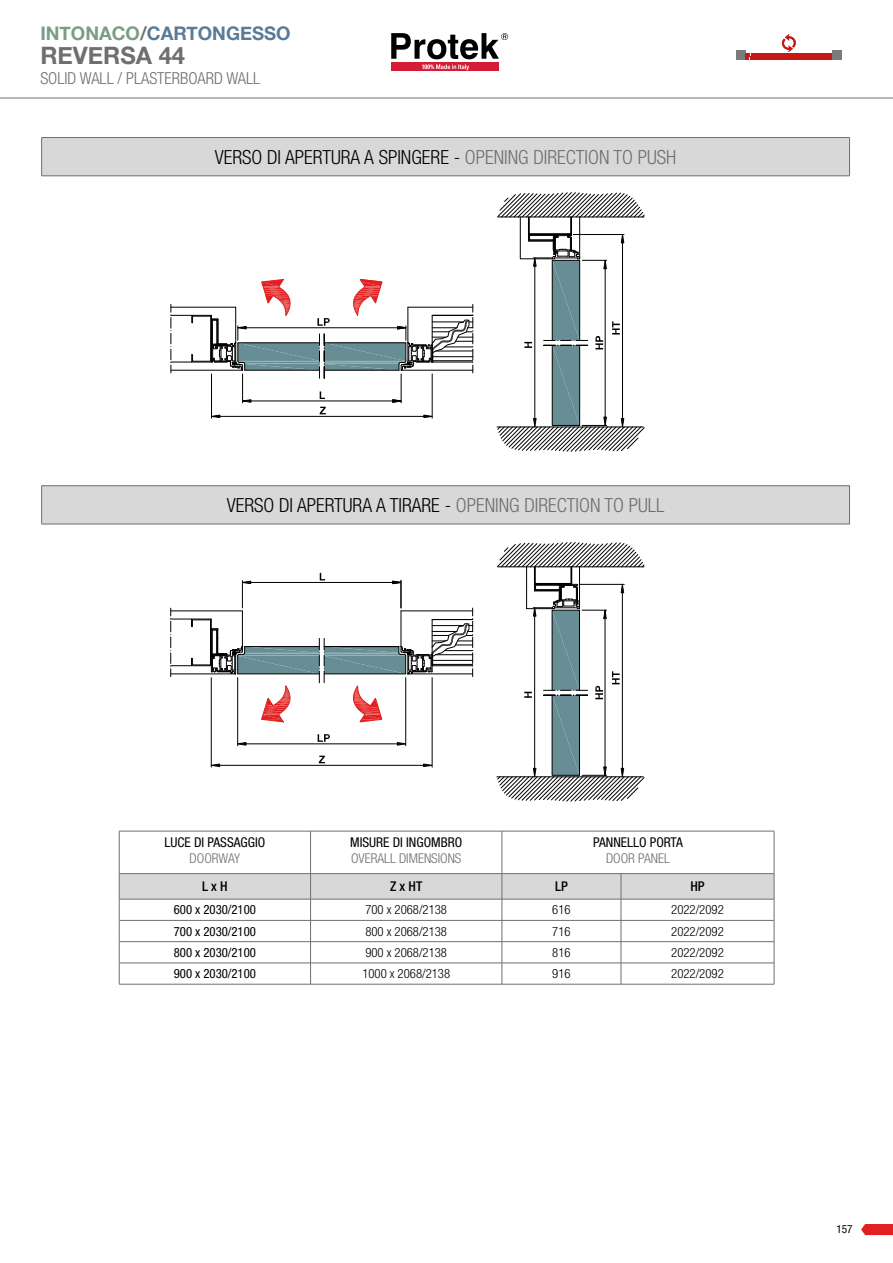
<style>
.page{position:relative;width:893px;height:1263px;background:#fff}
.page>*{position:absolute;margin:0;border:0;box-sizing:border-box;transform-origin:0 0}
.t1{font:700 24px "Helvetica Neue";color:#706f6f}
.t2{font:300 condensed 19.5px "Helvetica Neue LT Std";color:#000}
.t3{font:700 18.75px "Helvetica Neue";color:#597b97}
.t4{font:300 condensed 16.5px "Helvetica Neue LT Std";color:#706f6f}
.t5{font:condensed 13.5px "Helvetica Neue LT Std";color:#000}
.t6{font:300 condensed 13.5px "Helvetica Neue LT Std";color:#706f6f}
.t7{font:500 condensed 13.5px "Helvetica Neue LT Std";color:#000}
.t8{font:300 condensed 12.75px "Helvetica Neue LT Std";color:#000}
.t9{font:condensed 12.75px "Helvetica Neue LT Std";color:#000}
.t10{font:condensed 11.25px "Helvetica Neue LT Std";color:#000}
.s1{color:#7a9d85}
.s2{color:#706f6f}
</style>
<div class="page">
<hr style="left:0;top:98px;width:893px;height:1px;background:#706f6f">
<div style="left:391px;top:63px;width:108px;height:8px;background:#d41c34"></div>
<svg style="left:391px;top:33px;width:117px;height:37px"></svg>
<svg style="left:171px;top:279px;width:303px;height:139px"></svg>
<hr style="left:235px;top:307px;width:1px;height:36px;background:#000">
<hr style="left:408px;top:307px;width:1px;height:36px;background:#000">
<svg style="left:497px;top:192px;width:147px;height:260px"></svg>
<hr style="left:237px;top:678px;width:1px;height:68px;background:#000">
<hr style="left:246px;top:744px;width:151px;height:1px;background:#000">
<hr style="left:405px;top:678px;width:1px;height:68px;background:#000">
<hr style="left:211px;top:678px;width:1px;height:89px;background:#000">
<hr style="left:432px;top:678px;width:1px;height:89px;background:#000">
<hr style="left:220px;top:765px;width:204px;height:1px;background:#000">
<svg style="left:211px;top:764px;width:9px;height:3px"></svg>
<svg style="left:237px;top:742px;width:9px;height:3px"></svg>
<svg style="left:423px;top:764px;width:10px;height:3px"></svg>
<svg style="left:397px;top:742px;width:9px;height:3px"></svg>
<svg style="left:318px;top:734px;width:12px;height:8px"></svg>
<svg style="left:319px;top:756px;width:6px;height:7px"></svg>
<svg style="left:170px;top:573px;width:304px;height:149px"></svg>
<svg style="left:497px;top:542px;width:147px;height:259px"></svg>
<div style="left:42px;top:486px;width:807px;height:38px;background:#d8d8d8"></div>
<hr style="left:41px;top:485px;width:809px;height:1px;background:#706f6f">
<hr style="left:41px;top:486px;width:1px;height:38px;background:#706f6f">
<hr style="left:849px;top:486px;width:1px;height:38px;background:#706f6f">
<hr style="left:41px;top:524px;width:809px;height:1px;background:#706f6f">
<div style="left:42px;top:138px;width:807px;height:38px;background:#d8d8d8"></div>
<hr style="left:41px;top:137px;width:809px;height:1px;background:#706f6f">
<hr style="left:41px;top:138px;width:1px;height:38px;background:#706f6f">
<hr style="left:849px;top:138px;width:1px;height:38px;background:#706f6f">
<hr style="left:41px;top:176px;width:809px;height:1px;background:#706f6f">
<hr style="left:119px;top:831px;width:192px;height:1px;background:#706f6f">
<hr style="left:119px;top:831px;width:1px;height:42px;background:#706f6f">
<hr style="left:311px;top:831px;width:191px;height:1px;background:#706f6f">
<hr style="left:310px;top:831px;width:1px;height:42px;background:#706f6f">
<hr style="left:502px;top:831px;width:119px;height:1px;background:#706f6f">
<hr style="left:502px;top:831px;width:1px;height:42px;background:#706f6f">
<hr style="left:621px;top:831px;width:153px;height:1px;background:#706f6f">
<hr style="left:119px;top:873px;width:192px;height:1px;background:#706f6f">
<hr style="left:311px;top:873px;width:191px;height:1px;background:#706f6f">
<hr style="left:502px;top:873px;width:119px;height:1px;background:#706f6f">
<hr style="left:621px;top:873px;width:153px;height:1px;background:#706f6f">
<hr style="left:119px;top:984px;width:192px;height:1px;background:#706f6f">
<hr style="left:311px;top:984px;width:191px;height:1px;background:#706f6f">
<hr style="left:502px;top:984px;width:119px;height:1px;background:#706f6f">
<hr style="left:621px;top:984px;width:153px;height:1px;background:#706f6f">
<hr style="left:774px;top:831px;width:1px;height:42px;background:#706f6f">
<svg style="left:119px;top:874px;width:656px;height:110px"></svg>
<div style="left:832px;top:50px;width:10px;height:10px;background:#7c7b7b"></div>
<div style="left:736px;top:50px;width:9px;height:10px;background:#7c7b7b"></div>
<hr style="left:750px;top:56px;width:77px;height:4px;background:#c51718">
<hr style="left:751px;top:53px;width:75px;height:3px;background:#c51718">
<svg style="left:745px;top:53px;width:5px;height:7px"></svg>
<svg style="left:827px;top:53px;width:5px;height:7px"></svg>
<svg style="left:782px;top:34px;width:14px;height:18px"></svg>
<svg style="left:861px;top:1224px;width:32px;height:11px"></svg>
<h3 class="t3" style="left:40px;top:18px;width:252px"><span class="s1">INTONACO</span><span class="s2">/</span>CARTONGESSO</h3>
<h1 class="t1" style="left:40px;top:36px;width:146px">REVERSA 44</h1>
<p class="t4" style="left:40px;top:68px;width:221px">SOLID WALL / PLASTERBOARD WALL</p>
<h2 class="t2" style="left:215px;top:146px;width:463px">VERSO DI APERTURA A SPINGERE - <span class="s2">OPENING DIRECTION TO PUSH</span></h2>
<h2 class="t2" style="left:227px;top:494px;width:439px">VERSO DI APERTURA A TIRARE - <span class="s2">OPENING DIRECTION TO PULL</span></h2>
<p class="t5" style="left:164px;top:834px;width:102px">LUCE DI PASSAGGIO</p>
<p class="t6" style="left:190px;top:850px;width:52px">DOORWAY</p>
<p class="t5" style="left:350px;top:834px;width:114px">MISURE DI INGOMBRO</p>
<p class="t6" style="left:351px;top:850px;width:112px">OVERALL DIMENSIONS</p>
<p class="t5" style="left:593px;top:834px;width:91px">PANNELLO PORTA</p>
<p class="t6" style="left:606px;top:850px;width:65px">DOOR PANEL</p>
<p class="t7" style="left:202px;top:878px;width:27px">L x H</p>
<p class="t7" style="left:390px;top:878px;width:34px">Z x HT</p>
<p class="t7" style="left:555px;top:878px;width:14px">LP</p>
<p class="t7" style="left:690px;top:878px;width:16px">HP</p>
<p class="t9" style="left:174px;top:902px;width:84px">600 x 2030/2100</p>
<p class="t8" style="left:365px;top:902px;width:83px">700 x 2068/2138</p>
<p class="t8" style="left:552px;top:902px;width:20px">616</p>
<p class="t8" style="left:671px;top:902px;width:54px">2022/2092</p>
<p class="t9" style="left:174px;top:924px;width:84px">700 x 2030/2100</p>
<p class="t8" style="left:365px;top:924px;width:83px">800 x 2068/2138</p>
<p class="t8" style="left:552px;top:924px;width:20px">716</p>
<p class="t8" style="left:671px;top:924px;width:54px">2022/2092</p>
<p class="t9" style="left:174px;top:945px;width:84px">800 x 2030/2100</p>
<p class="t8" style="left:365px;top:945px;width:83px">900 x 2068/2138</p>
<p class="t8" style="left:552px;top:945px;width:20px">816</p>
<p class="t8" style="left:671px;top:945px;width:54px">2022/2092</p>
<p class="t9" style="left:174px;top:966px;width:84px">900 x 2030/2100</p>
<p class="t8" style="left:362px;top:966px;width:89px">1000 x 2068/2138</p>
<p class="t8" style="left:552px;top:966px;width:20px">916</p>
<p class="t8" style="left:671px;top:966px;width:54px">2022/2092</p>
<p class="t10" style="left:836px;top:1223px;width:18px">157</p>
</div>
